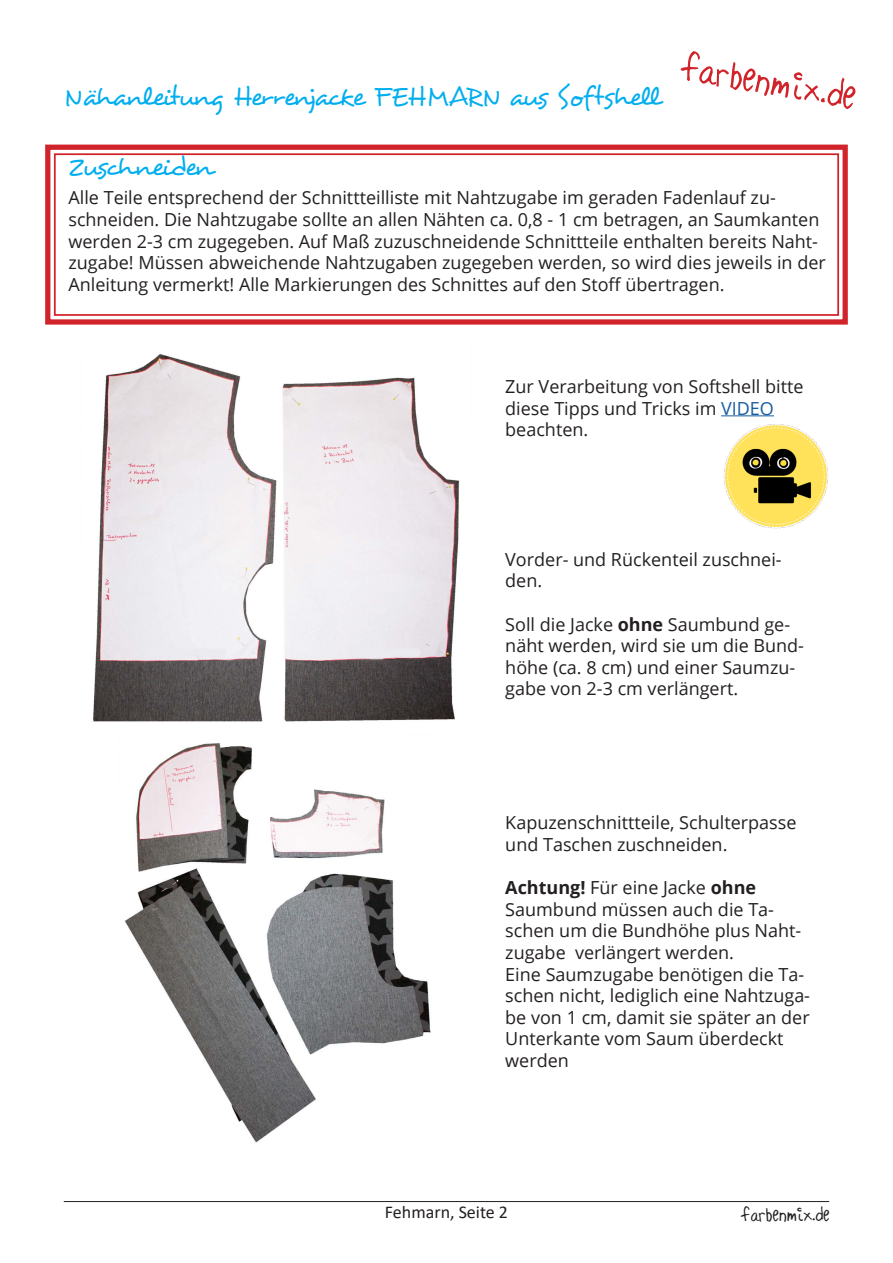
<style>
.page{position:relative;width:893px;height:1263px;background:#fff}
.page>*{position:absolute;margin:0;border:0;box-sizing:border-box;transform-origin:0 0}
.t1{font:45px "Hilde Sharpie";color:#d1232a}
.t2{font:27px "Desyrel";letter-spacing:-.065em;color:#00aeef}
.t3{font:22.5px "Hilde Sharpie";color:#231f20}
.t4{font:18px/21.6px "Open Sans";color:#231f20}
.t5{font:18px "Calibri";color:#231f20}
.s1{color:#175d9e}
.s2{font-weight:700}
</style>
<div class="page">
<hr style="left:64px;top:1201px;width:765px;height:1px;background:#231f20">
<img style="left:92px;top:354px;width:368px;height:368px">
<hr style="left:721px;top:415px;width:53px;height:1px;background:#175d9e">
<img style="left:124px;top:743px;width:307px;height:400px">
<img style="left:723px;top:424px;width:106px;height:105px">
<svg style="left:45px;top:144px;width:803px;height:181px"></svg>
<div style="left:54px;top:153px;width:785px;height:163px;border:2px solid #d1232a"></div>
<p class="t2" style="left:64px;top:80px;width:598px">Nähanleitung Herrenjacke FEHMARN aus Softshell</p>
<h1 class="t1" style="left:688px;top:36px;width:177px;rotate:10deg">farbenmix.de</h1>
<p class="t2" style="left:68px;top:150px;width:146px">Zuschneiden</p>
<p class="t4" style="left:68px;top:187px;width:752px">Alle Teile entsprechend der Schnittteilliste mit Nahtzugabe im geraden Fadenlauf zu&shy;schneiden. Die Nahtzugabe sollte an allen Nähten ca. 0,8 - 1 cm betragen, an Saumkanten</p>
<p class="t4" style="left:68px;top:230px;width:759px">werden 2-3 cm zugegeben. Auf Maß zuzuschneidende Schnittteile enthalten bereits Naht&shy;zugabe! Müssen abweichende Nahtzugaben zugegeben werden, so wird dies jeweils in der<br>Anleitung vermerkt! Alle Markierungen des Schnittes auf den Stoff übertragen.</p>
<p class="t4" style="left:505px;top:375px;width:300px">Zur Verarbeitung von Softshell bitte diese Tipps und Tricks im <span class="s1">VIDEO </span>beachten.</p>
<p class="t4" style="left:505px;top:548px;width:278px">Vorder- und Rückenteil zuschnei&shy;den.</p>
<p class="t4" style="left:505px;top:613px;width:300px">Soll die Jacke <span class="s2">ohne</span> Saumbund ge&shy;näht werden, wird sie um die Bund&shy;höhe (ca. 8 cm) und einer Saumzu&shy;gabe von 2-3 cm verlängert.</p>
<p class="t4" style="left:505px;top:811px;width:293px">Kapuzenschnittteile, Schulterpasse und Taschen zuschneiden.</p>
<p class="t4" style="left:505px;top:876px;width:298px"><span class="s2">Achtung!</span> Für eine Jacke <span class="s2">ohne<br></span>Saumbund müssen auch die Ta&shy;schen um die Bundhöhe plus Naht&shy;zugabe verlängert werden.</p>
<p class="t4" style="left:505px;top:963px;width:306px">Eine Saumzugabe benötigen die Ta&shy;schen nicht, lediglich eine Nahtzuga&shy;be von 1 cm, damit sie später an der<br>Unterkante vom Saum überdeckt werden</p>
<p class="t5" style="left:385px;top:1200px;width:125px">Fehmarn, Seite 2</p>
<p class="t3" style="left:742px;top:1199px;width:89px">farbenmix.de</p>
</div>
